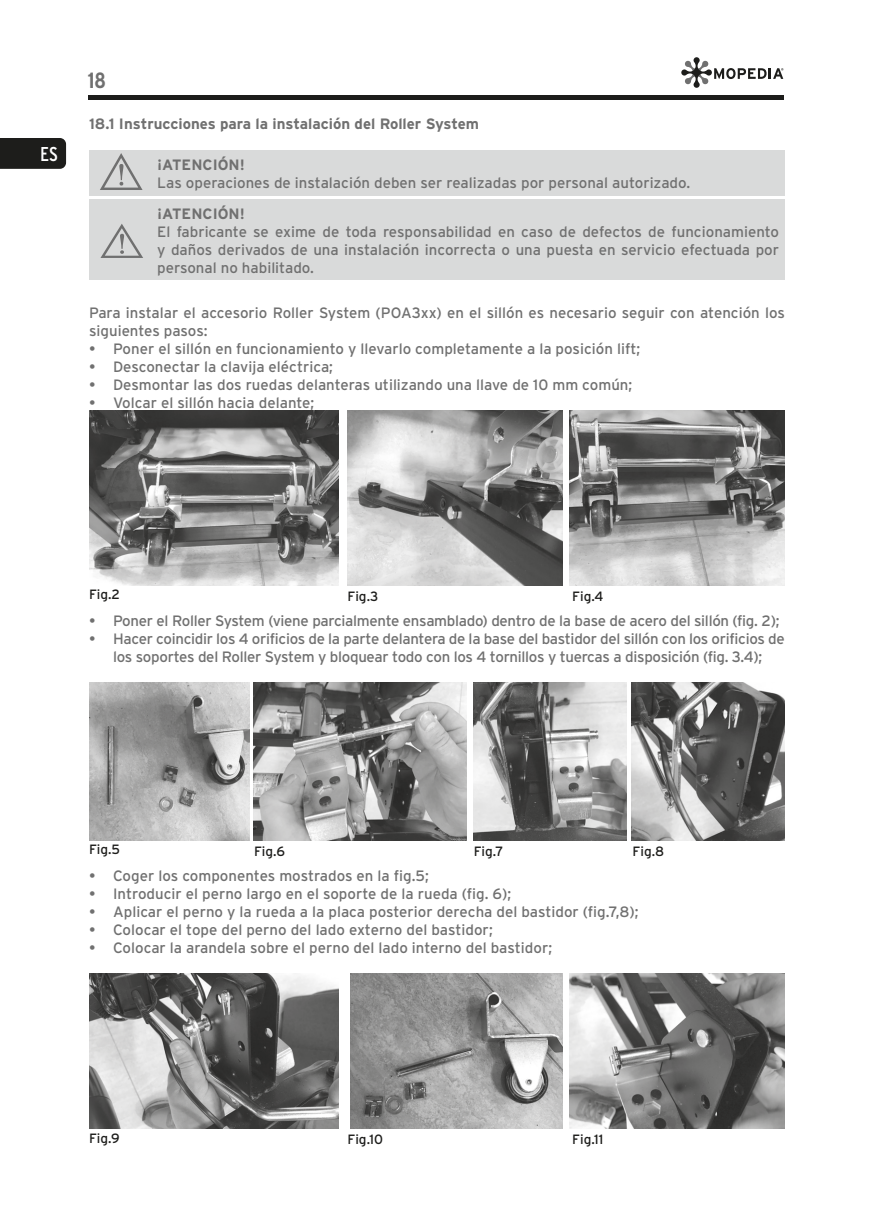
<style>
.page{position:relative;width:874px;height:1225px;background:#fff}
.page>*{position:absolute;margin:0;border:0;box-sizing:border-box;transform-origin:0 0}
.t1{font:700 22px "Interstate Condensed";color:#707070}
.t2{font:20px "Interstate Condensed";color:#fff}
.t3{font:15px/18px "Interstate";color:#707070;text-align:justify}
.t4{font:15px/18px "Interstate";letter-spacing:-.02em;color:#707070;text-align:center}
.Sottoparagrafi{font:700 15px "Interstate";color:#707070}
.t5{font:13.4px "Interstate";color:#1d1d1b}
</style>
<div class="page">
<div style="left:88px;top:95px;width:695px;height:5px;background:#1d1d1b"></div>
<svg style="left:681px;top:57px;width:102px;height:31px"></svg>
<div style="left:0;top:138px;width:66px;height:31px;background:#1d1d1b"></div>
<div style="left:89px;top:150px;width:695px;height:46px;background:#d9dada"></div>
<svg style="left:100px;top:153px;width:42px;height:37px"></svg>
<div style="left:89px;top:199px;width:695px;height:80px;background:#d9dada"></div>
<svg style="left:100px;top:224px;width:43px;height:34px"></svg>
<img style="left:89px;top:410px;width:249px;height:175px">
<img style="left:348px;top:410px;width:214px;height:175px">
<img style="left:569px;top:410px;width:215px;height:175px">
<img style="left:89px;top:682px;width:160px;height:158px">
<img style="left:254px;top:682px;width:212px;height:158px">
<img style="left:473px;top:682px;width:152px;height:158px">
<img style="left:631px;top:682px;width:153px;height:158px">
<img style="left:89px;top:973px;width:249px;height:155px">
<img style="left:350px;top:973px;width:212px;height:155px">
<img style="left:569px;top:973px;width:215px;height:155px">
<h2 class="t2" style="left:40px;top:143px;width:19px">ES</h2>
<h1 class="t1" style="left:88px;top:68px;width:20px">18</h1>
<p class="Sottoparagrafi" style="left:89px;top:116px;width:391px">18.1 Instrucciones para la instalación del Roller System</p>
<p class="Sottoparagrafi" style="left:157px;top:156px;width:89px">¡ATENCIÓN!</p>
<p class="t3" style="left:157px;top:174px;width:534px">Las operaciones de instalación deben ser realizadas por personal autorizado.</p>
<p class="Sottoparagrafi" style="left:157px;top:205px;width:89px">¡ATENCIÓN!</p>
<p class="t3" style="left:157px;top:222px;width:623px">El fabricante se exime de toda responsabilidad en caso de defectos de funcionamiento y daños derivados de una instalación incorrecta o una puesta en servicio efectuada por personal no habilitado.</p>
<p class="t3" style="left:89px;top:303px;width:697px">Para instalar el accesorio Roller System (POA3xx) en el sillón es necesario seguir con atención los siguientes pasos:</p>
<p class="t3" style="left:89px;top:339px;width:552px">• Poner el sillón en funcionamiento y llevarlo completamente a la posición lift;</p>
<p class="t3" style="left:89px;top:357px;width:245px">• Desconectar la clavija eléctrica;</p>
<p class="t3" style="left:89px;top:375px;width:544px">• Desmontar las dos ruedas delanteras utilizando una llave de 10 mm común;</p>
<p class="t3" style="left:89px;top:393px;width:227px">• Volcar el sillón hacia delante;</p>
<p class="t5" style="left:89px;top:587px;width:33px">Fig.2</p>
<p class="t5" style="left:347px;top:588px;width:32px">Fig.3</p>
<p class="t5" style="left:572px;top:588px;width:33px">Fig.4</p>
<p class="t4" style="left:89px;top:611px;width:691px">• Poner el Roller System (viene parcialmente ensamblado) dentro de la base de acero del sillón (fig. 2);</p>
<p class="t4" style="left:89px;top:629px;width:696px">• Hacer coincidir los 4 orificios de la parte delantera de la base del bastidor del sillón con los orificios de los soportes del Roller System y bloquear todo con los 4 tornillos y tuercas a disposición (fig. 3.4);</p>
<p class="t5" style="left:89px;top:842px;width:33px">Fig.5</p>
<p class="t5" style="left:254px;top:843px;width:33px">Fig.6</p>
<p class="t5" style="left:473px;top:843px;width:31px">Fig.7</p>
<p class="t5" style="left:632px;top:843px;width:33px">Fig.8</p>
<p class="t3" style="left:89px;top:866px;width:341px">• Coger los componentes mostrados en la fig.5;</p>
<p class="t3" style="left:89px;top:884px;width:423px">• Introducir el perno largo en el soporte de la rueda (fig. 6);</p>
<p class="t3" style="left:89px;top:902px;width:551px">• Aplicar el perno y la rueda a la placa posterior derecha del bastidor (fig.7,8);</p>
<p class="t3" style="left:89px;top:920px;width:405px">• Colocar el tope del perno del lado externo del bastidor;</p>
<p class="t3" style="left:89px;top:938px;width:464px">• Colocar la arandela sobre el perno del lado interno del bastidor;</p>
<p class="t5" style="left:89px;top:1130px;width:32px">Fig.9</p>
<p class="t5" style="left:347px;top:1131px;width:37px">Fig.10</p>
<p class="t5" style="left:572px;top:1131px;width:33px">Fig.11</p>
</div>
